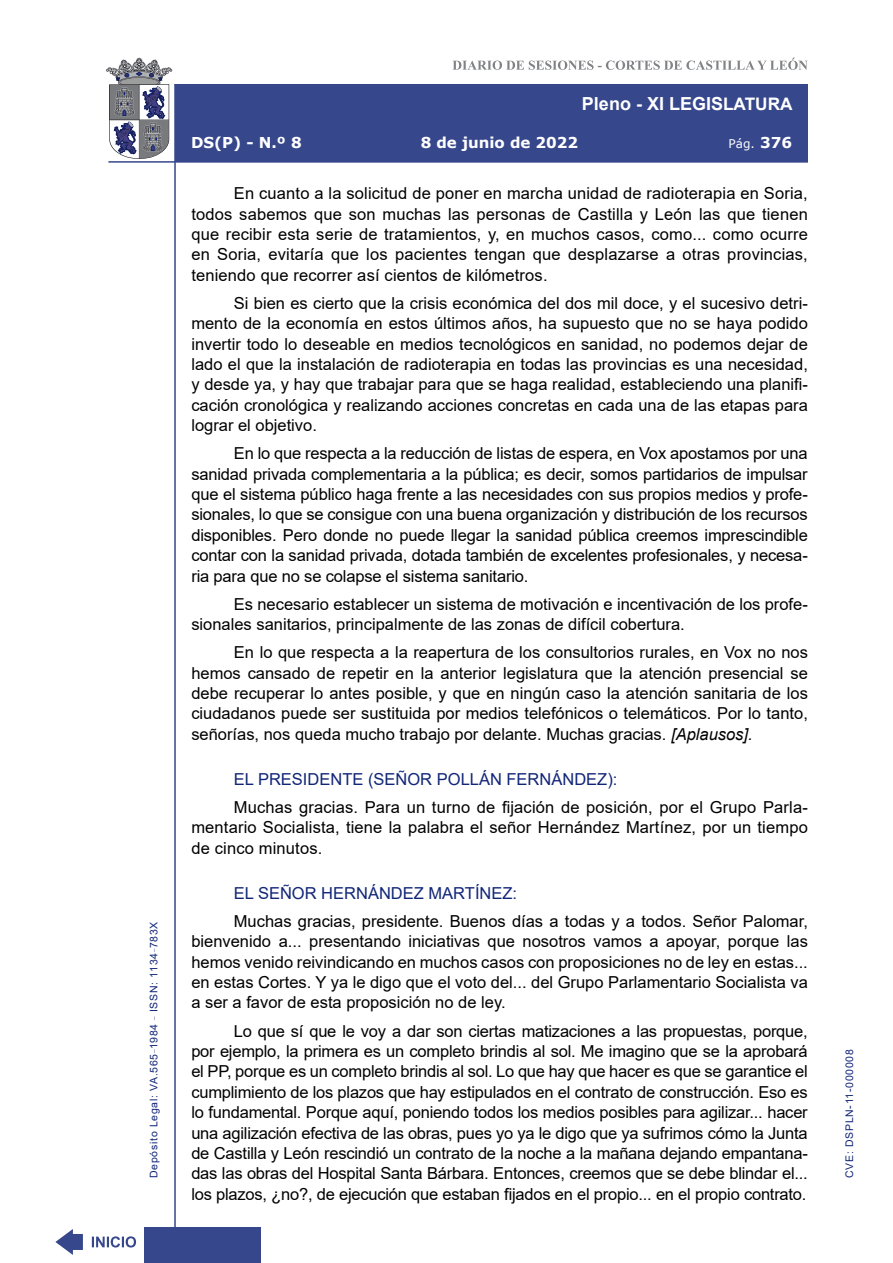
<style>
.page{position:relative;width:893px;height:1263px;background:#fff}
.page>*{position:absolute;margin:0;border:0;box-sizing:border-box;transform-origin:0 0}
.t1{font:700 18px "Arial";color:#fff}
.t2{font:16.5px/20.4px "Arial";color:#000;text-align:justify}
.Orador{font:16.5px "Arial";color:#122678}
.t3{font:700 15px "Verdana";color:#fff}
.t4{font:12px "Verdana";color:#fff}
.t5{font:10.5px "Arial";letter-spacing:.065em;color:#122678}
.s1{font-size:17.25px}
.s2{font-weight:700;font-size:15px}
.s3{font-style:italic}
</style>
<div class="page">
<svg style="left:452px;top:58px;width:356px;height:12px"></svg>
<hr style="left:174px;top:84px;width:2px;height:1179px;background:#36478c">
<div style="left:144px;top:1227px;width:117px;height:36px;background:#36478c"></div>
<div style="left:175px;top:84px;width:633px;height:78px;background:#36478c"></div>
<hr style="left:108px;top:161px;width:700px;height:2px;background:#36478c">
<svg style="left:92px;top:1236px;width:44px;height:11px"></svg>
<svg style="left:55px;top:1229px;width:28px;height:26px"></svg>
<svg style="left:106px;top:58px;width:66px;height:101px"></svg>
<p class="t5" style="left:146px;top:1178px;width:258px;rotate:-90deg">Depósito Legal: VA.565<sup>_</sup>1984 <sup>_</sup> ISSN: 1134<sup>_</sup>783X</p>
<p class="t1" style="left:582px;top:91px;width:212px">Pleno - XI LEGIS<span class="s1">LATURA</span></p>
<p class="t3" style="left:191px;top:132px;width:112px">DS(P) - N.º 8</p>
<p class="t3" style="left:421px;top:132px;width:159px">8 de junio de 2022</p>
<p class="t4" style="left:729px;top:135px;width:65px">Pág. <span class="s2">376</span></p>
<p class="t2" style="left:191px;top:183px;width:618px;text-indent:43px">En cuanto a la solicitud de poner en marcha unidad de radioterapia en Soria, todos sabemos que son muchas las personas de Castilla y León las que tienen que recibir esta serie de tratamientos, y, en muchos casos, como... como ocurre en Soria, evitaría que los pacientes tengan que desplazarse a otras provincias, teniendo que recorrer así cientos de kilómetros.</p>
<p class="t2" style="left:191px;top:293px;width:618px;text-indent:43px">Si bien es cierto que la crisis económica del dos mil doce, y el sucesivo detri&shy;mento de la economía en estos últimos años, ha supuesto que no se haya podido invertir todo lo deseable en medios tecnológicos en sanidad, no podemos dejar de lado el que la instalación de radioterapia en todas las provincias es una necesidad, y desde ya, y hay que trabajar para que se haga realidad, estableciendo una planifi&shy;cación cronológica y realizando acciones concretas en cada una de las etapas para lograr el objetivo.</p>
<p class="t2" style="left:191px;top:443px;width:618px;text-indent:43px">En lo que respecta a la reducción de listas de espera, en Vox apostamos por una sanidad privada complementaria a la pública; es decir, somos partidarios de impulsar que el sistema público haga frente a las necesidades con sus propios medios y profe&shy;sionales, lo que se consigue con una buena organización y distribución de los recursos disponibles. Pero donde no puede llegar la sanidad pública creemos imprescindible contar con la sanidad privada, dotada también de excelentes profesionales, y necesa&shy;ria para que no se colapse el sistema sanitario.</p>
<p class="t2" style="left:191px;top:594px;width:618px;text-indent:43px">Es necesario establecer un sistema de motivación e incentivación de los profe&shy;sionales sanitarios, principalmente de las zonas de difícil cobertura.</p>
<p class="t2" style="left:191px;top:642px;width:618px;text-indent:43px">En lo que respecta a la reapertura de los consultorios rurales, en Vox no nos hemos cansado de repetir en la anterior legislatura que la atención presencial se debe recuperar lo antes posible, y que en ningún caso la atención sanitaria de los ciudadanos puede ser sustituida por medios telefónicos o telemáticos. Por lo tanto, señorías, nos queda mucho trabajo por delante. Muchas gracias. <span class="s3">[Aplausos].</span></p>
<p class="Orador" style="left:234px;top:768px;width:385px">EL PRESIDENTE (SEÑOR POLLÁN FERNÁNDEZ):</p>
<p class="t2" style="left:191px;top:797px;width:618px;text-indent:43px">Muchas gracias. Para un turno de fijación de posición, por el Grupo Parla&shy;mentario Socialista, tiene la palabra el señor Hernández Martínez, por un tiempo de cinco minutos.</p>
<p class="Orador" style="left:234px;top:882px;width:285px">EL SEÑOR HERNÁNDEZ MARTÍNEZ:</p>
<p class="t2" style="left:191px;top:911px;width:618px;text-indent:43px">Muchas gracias, presidente. Buenos días a todas y a todos. Señor Palomar, bienvenido a... presentando iniciativas que nosotros vamos a apoyar, porque las hemos venido reivindicando en muchos casos con proposiciones no de ley en estas... en estas Cortes. Y ya le digo que el voto del... del Grupo Parlamentario Socialista va a ser a favor de esta proposición no de ley.</p>
<p class="t2" style="left:191px;top:1020px;width:618px;text-indent:43px">Lo que sí que le voy a dar son ciertas matizaciones a las propuestas, porque, por ejemplo, la primera es un completo brindis al sol. Me imagino que se la aprobará el PP, porque es un completo brindis al sol. Lo que hay que hacer es que se garantice el cumplimiento de los plazos que hay estipulados en el contrato de construcción. Eso es lo fundamental. Porque aquí, poniendo todos los medios posibles para agilizar... hacer una agilización efectiva de las obras, pues yo ya le digo que ya sufrimos cómo la Junta de Castilla y León rescindió un contrato de la noche a la mañana dejando empantana&shy;das las obras del Hospital Santa Bárbara. Entonces, creemos que se debe blindar el... los plazos, ¿no?, de ejecución que estaban fijados en el propio... en el propio contrato.</p>
<p class="t5" style="left:842px;top:1178px;width:130px;rotate:-90deg">CVE: DSPLN-11-000008</p>
</div>
